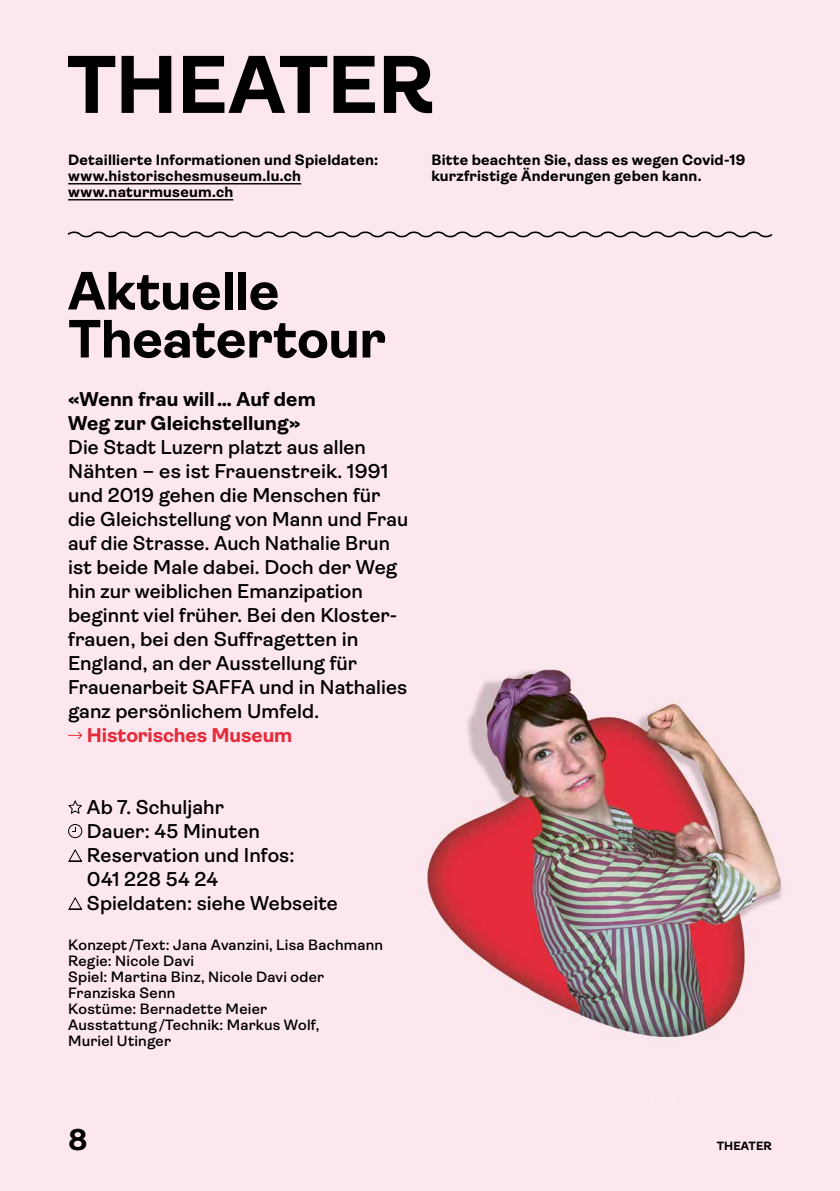
<style>
.page{position:relative;width:840px;height:1191px;background:#fff}
.page>*{position:absolute;margin:0;border:0;box-sizing:border-box;transform-origin:0 0}
.t1{font:700 82px "Ambit";letter-spacing:-.01em;color:#000}
.t2{font:700 54px/48px "Ambit";letter-spacing:-.005em;color:#000}
.t3{font:700 30px "Ambit";color:#000}
.t4{font:600 20px/24px "Ambit";letter-spacing:.005em;color:#000}
.t5{font:700 20px/24px "Ambit";letter-spacing:.005em;color:#000}
.t6{font:700 20px "Ambit";letter-spacing:-.005em;color:#e52c3b}
.t7{font:600 15px/16px "Ambit";letter-spacing:.015em;color:#000}
.t8{font:700 15px/16px "Ambit";letter-spacing:.015em;color:#000}
.t9{font:700 12px "Ambit";letter-spacing:.01em;color:#000}
</style>
<div class="page">
<div style="left:0;top:0;width:839px;height:1191px;background:#fde7ef"></div>
<hr style="left:839px;top:0;width:1px;height:1191px;background:#fde7ef">
<hr style="left:68px;top:183px;width:233px;height:1px;background:#000">
<hr style="left:68px;top:199px;width:165px;height:1px;background:#000">
<svg style="left:67px;top:231px;width:706px;height:7px"></svg>
<svg style="left:68px;top:800px;width:15px;height:14px"></svg>
<svg style="left:68px;top:824px;width:15px;height:14px"></svg>
<svg style="left:68px;top:849px;width:15px;height:13px"></svg>
<svg style="left:68px;top:897px;width:15px;height:13px"></svg>
<img style="left:425px;top:668px;width:358px;height:378px">
<svg style="left:68px;top:731px;width:14px;height:8px"></svg>
<h1 class="t1" style="left:66px;top:39px;width:369px">THEATER</h1>
<p class="t8" style="left:68px;top:152px;width:311px">Detaillierte Informationen und Spieldaten: www.historischesmuseum.lu.ch www.naturmuseum.ch</p>
<p class="t8" style="left:431px;top:152px;width:315px">Bitte beachten Sie, dass es wegen Covid-19 kurzfristige Änderungen geben kann.</p>
<h2 class="t2" style="left:68px;top:267px;width:319px">Aktuelle<br>Theatertour</h2>
<p class="t5" style="left:68px;top:387px;width:249px">«Wenn frau will… Auf dem<br>Weg zur Gleichstellung»</p>
<p class="t4" style="left:68px;top:435px;width:341px">Die Stadt Luzern platzt aus allen Nähten – es ist Frauenstreik. 1991 und 2019 gehen die Menschen für die Gleichstellung von Mann und Frau auf die Strasse. Auch Nathalie Brun ist beide Male dabei. Doch der Weg hin zur weiblichen Emanzipation beginnt viel früher. Bei den Kloster&shy;frauen, bei den Suffragetten in England, an der Ausstellung für Frauenarbeit SAFFA und in Nathalies ganz persönlichem Umfeld.</p>
<p class="t6" style="left:87px;top:723px;width:207px">Historisches Museum</p>
<p class="t4" style="left:87px;top:795px;width:252px">Ab 7. Schuljahr<br>Dauer: 45 Minuten<br>Reservation und Infos:<br>041 228 54 24<br>Spieldaten: siehe Webseite</p>
<p class="t7" style="left:68px;top:936px;width:316px">Konzept/Text: Jana Avanzini, Lisa Bachmann<br>Regie: Nicole Davi<br>Spiel: Martina Binz, Nicole Davi oder<br>Franziska Senn<br>Kostüme: Bernadette Meier<br>Ausstattung/Technik: Markus Wolf,<br>Muriel Utinger</p>
<h3 class="t3" style="left:68px;top:1123px;width:21px">8</h3>
<p class="t9" style="left:716px;top:1139px;width:57px">THEATER</p>
</div>
